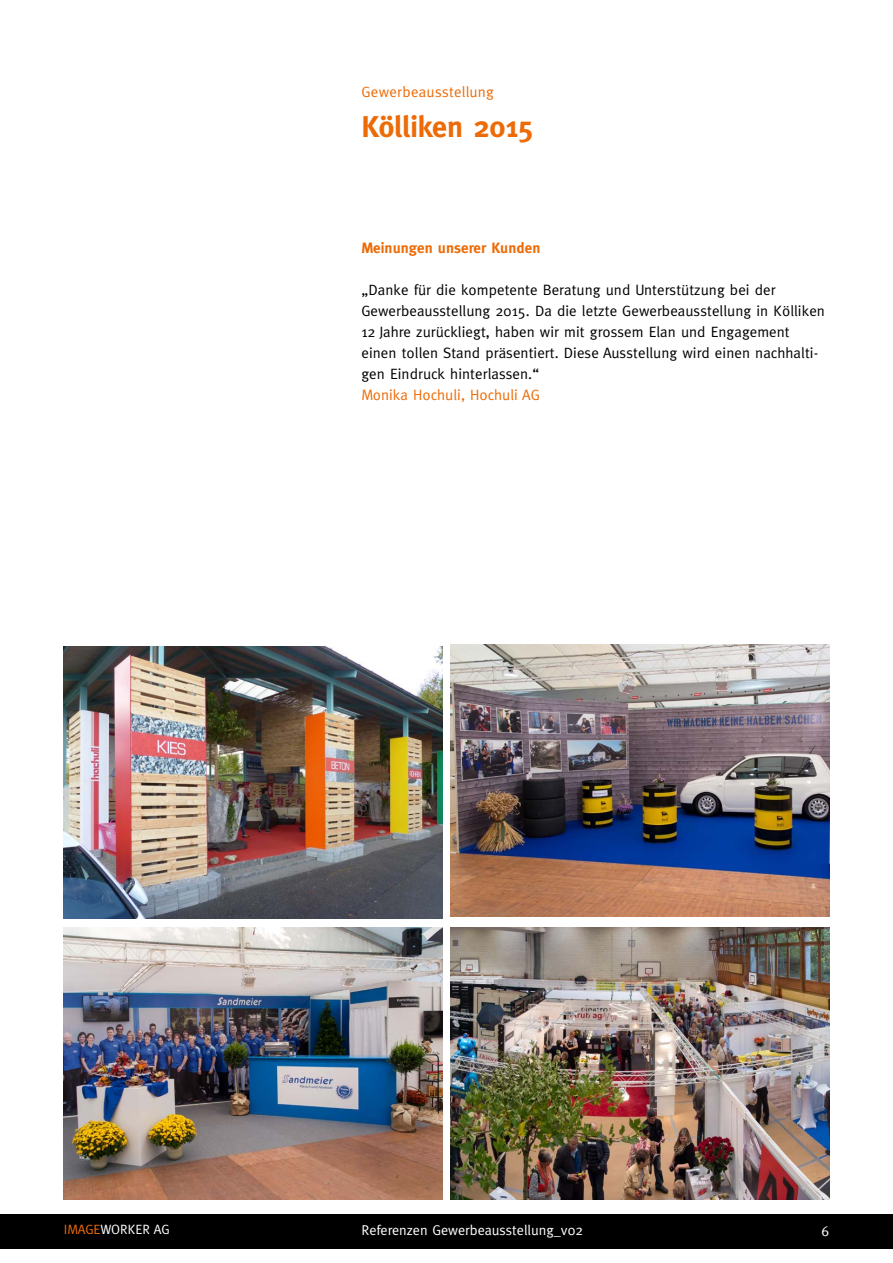
<style>
.page{position:relative;width:893px;height:1263px;background:#fff}
.page>*{position:absolute;margin:0;border:0;box-sizing:border-box;transform-origin:0 0}
.t1{font:700 30px "Meta";letter-spacing:-.005em;color:#ed6b06}
.t2{font:15px/21px "Meta";letter-spacing:.005em;color:#000}
.t3{font:15px "Meta";letter-spacing:.005em;color:#ed6b06}
.t4{font:700 15px "Meta";letter-spacing:.005em;color:#ed6b06}
.t5{font:14.25px "Meta";color:#fff}
.t6{font:13.5px "Meta";color:#fff}
.s1{color:#ed6b06}
</style>
<div class="page">
<div style="left:0;top:1214px;width:893px;height:34px;background:#000"></div>
<img style="left:451px;top:644px;width:378px;height:273px">
<img style="left:451px;top:927px;width:378px;height:272px">
<img style="left:64px;top:927px;width:378px;height:272px">
<img style="left:64px;top:646px;width:378px;height:272px">
<p class="t3" style="left:361px;top:83px;width:134px">Gewerbeausstellung</p>
<h1 class="t1" style="left:361px;top:110px;width:173px">Kölliken 2015</h1>
<p class="t4" style="left:361px;top:239px;width:180px">Meinungen unserer Kunden</p>
<p class="t2" style="left:361px;top:279px;width:465px">„Danke für die kompetente Beratung und Unterstützung bei der Gewerbeausstellung 2015. Da die letzte Gewerbeausstellung in Kölliken 12 Jahre zurückliegt, haben wir mit grossem Elan und Engagement einen tollen Stand präsentiert. Diese Ausstellung wird einen nachhalti&shy;gen Eindruck hinterlassen.“</p>
<p class="t3" style="left:361px;top:386px;width:180px">Monika Hochuli, Hochuli AG</p>
<p class="t6" style="left:64px;top:1222px;width:107px"><span class="s1">IMAGE</span>WORKER AG</p>
<p class="t5" style="left:361px;top:1222px;width:223px">Referenzen Gewerbeausstellung_v02</p>
<p class="t5" style="left:822px;top:1223px;width:9px">6</p>
</div>
